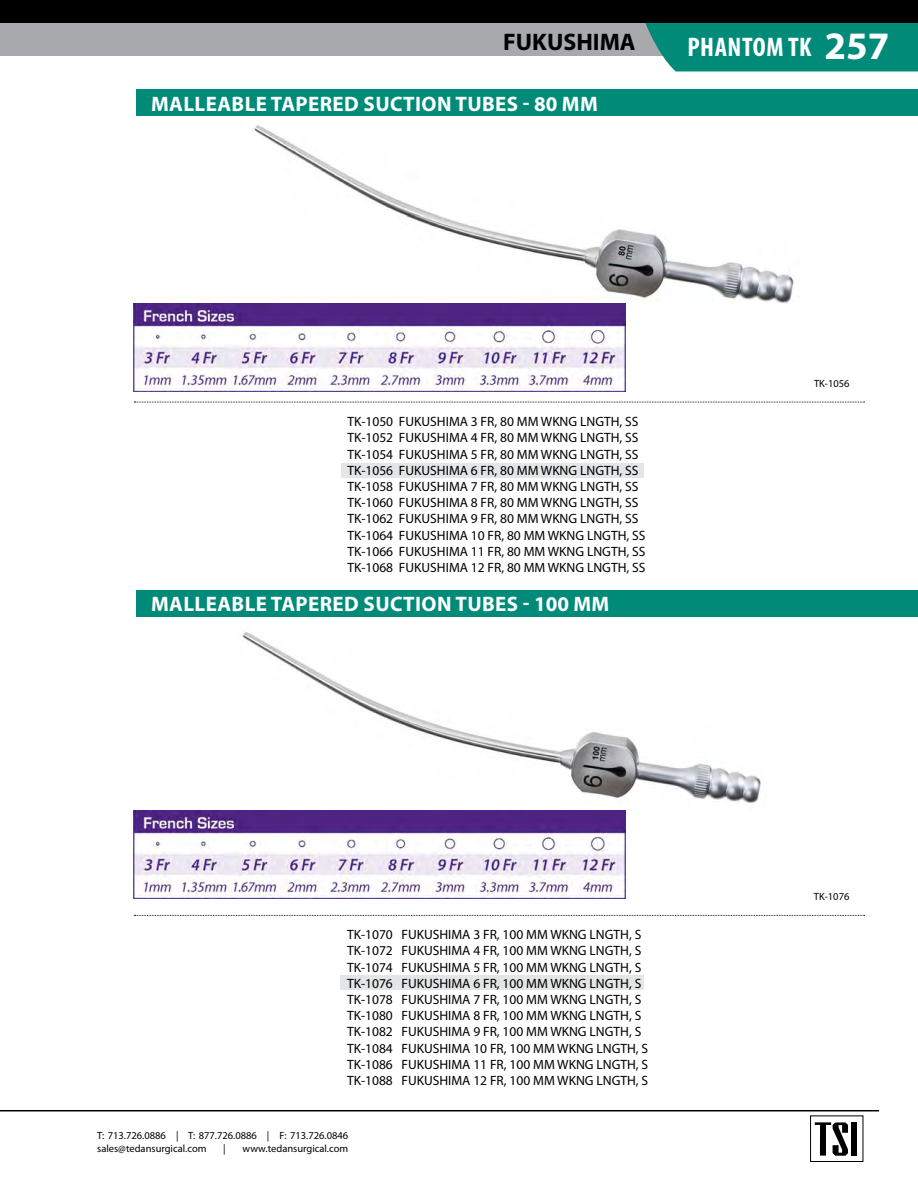
<style>
.page{position:relative;width:918px;height:1188px;background:#fff}
.page>*{position:absolute;margin:0;border:0;box-sizing:border-box;transform-origin:0 0}
.t1{font:700 condensed 27px "Myriad Pro";letter-spacing:.02em;color:#fff}
.t2{font:700 24px "Myriad Pro";color:#000}
.t3{font:700 21px "Myriad Pro";letter-spacing:.02em;color:#fff}
.t4{font:13.5px/16.2px "Myriad Pro";color:#000}
.t5{font:10.5px/12.8px "Myriad Pro";color:#000}
.s1{font-stretch:normal;font-size:39px}
</style>
<div class="page">
<div style="left:0;top:12px;width:918px;height:43px;background:#a7a9ac"></div>
<svg style="left:637px;top:22px;width:281px;height:49px;background:#0f8d7d"></svg>
<div style="left:0;top:0;width:918px;height:22px;background:#000"></div>
<hr style="left:0;top:1110px;width:879px;height:1px;background:#000">
<div style="left:851px;top:1123px;width:6px;height:33px;background:#000"></div>
<svg style="left:815px;top:1122px;width:33px;height:34px"></svg>
<div style="left:810px;top:1116px;width:53px;height:46px;border:1px solid #000"></div>
<div style="left:136px;top:590px;width:782px;height:27px;background:#008b79"></div>
<div style="left:136px;top:89px;width:782px;height:27px;background:#008b79"></div>
<svg style="left:134px;top:915px;width:731px;height:1px"></svg>
<svg style="left:134px;top:402px;width:731px;height:1px"></svg>
<img style="left:235px;top:125px;width:559px;height:179px">
<img style="left:242px;top:632px;width:519px;height:172px">
<div style="left:342px;top:463px;width:302px;height:15px;background:#e4e5e6"></div>
<div style="left:341px;top:975px;width:303px;height:15px;background:#e4e5e6"></div>
<img style="left:134px;top:304px;width:492px;height:88px">
<img style="left:134px;top:810px;width:492px;height:88px">
<h2 class="t2" style="left:503px;top:26px;width:134px">FUKUSHIMA</h2>
<h3 class="t3" style="left:151px;top:90px;width:448px">MALLEABLE TAPERED SUCTION TUBES - 80 MM</h3>
<h3 class="t3" style="left:149px;top:91px;width:25px">XL</h3>
<h1 class="t1" style="left:687px;top:30px;width:204px">PHANTOM TK <span class="s1">257</span></h1>
<p class="t4" style="left:348px;top:413px;width:299px">TK-1050 FUKUSHIMA 3 FR, 80 MM WKNG LNGTH, SS TK-1052 FUKUSHIMA 4 FR, 80 MM WKNG LNGTH, SS TK-1054 FUKUSHIMA 5 FR, 80 MM WKNG LNGTH, SS TK-1056 FUKUSHIMA 6 FR, 80 MM WKNG LNGTH, SS TK-1058 FUKUSHIMA 7 FR, 80 MM WKNG LNGTH, SS TK-1060 FUKUSHIMA 8 FR, 80 MM WKNG LNGTH, SS TK-1062 FUKUSHIMA 9 FR, 80 MM WKNG LNGTH, SS TK-1064 FUKUSHIMA 10 FR, 80 MM WKNG LNGTH, SS TK-1066 FUKUSHIMA 11 FR, 80 MM WKNG LNGTH, SS TK-1068 FUKUSHIMA 12 FR, 80 MM WKNG LNGTH, SS</p>
<h3 class="t3" style="left:149px;top:590px;width:25px">XL</h3>
<h3 class="t3" style="left:151px;top:591px;width:460px">MALLEABLE TAPERED SUCTION TUBES - 100 MM</h3>
<p class="t5" style="left:814px;top:377px;width:37px">TK-1056</p>
<p class="t4" style="left:347px;top:926px;width:303px">TK-1070 FUKUSHIMA 3 FR, 100 MM WKNG LNGTH, S TK-1072 FUKUSHIMA 4 FR, 100 MM WKNG LNGTH, S TK-1074 FUKUSHIMA 5 FR, 100 MM WKNG LNGTH, S TK-1076 FUKUSHIMA 6 FR, 100 MM WKNG LNGTH, S TK-1078 FUKUSHIMA 7 FR, 100 MM WKNG LNGTH, S TK-1080 FUKUSHIMA 8 FR, 100 MM WKNG LNGTH, S TK-1082 FUKUSHIMA 9 FR, 100 MM WKNG LNGTH, S TK-1084 FUKUSHIMA 10 FR, 100 MM WKNG LNGTH, S TK-1086 FUKUSHIMA 11 FR, 100 MM WKNG LNGTH, S TK-1088 FUKUSHIMA 12 FR, 100 MM WKNG LNGTH, S</p>
<p class="t5" style="left:97px;top:1129px;width:253px">T: 713.726.0886 | T: 877.726.0886 | F: 713.726.0846 sales@tedansurgical.com</p>
<p class="t5" style="left:223px;top:1142px;width:4px">|</p>
<p class="t5" style="left:243px;top:1142px;width:107px">www.tedansurgical.com</p>
<p class="t5" style="left:814px;top:890px;width:37px">TK-1076</p>
</div>
